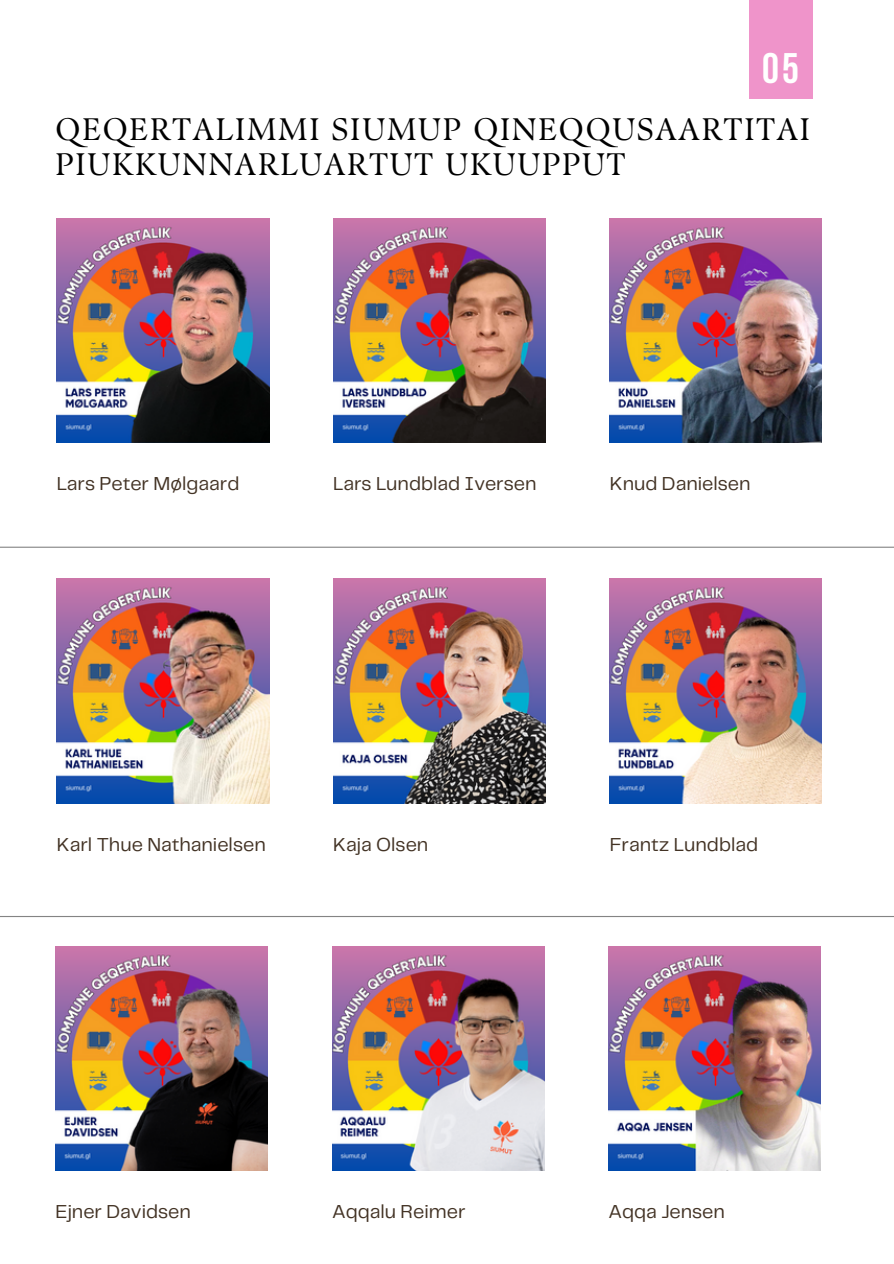
<style>
.page{position:relative;width:894px;height:1264px;background:#fff}
.page>*{position:absolute;margin:0;border:0;box-sizing:border-box;transform-origin:0 0}
.t1{font:700 42.6px "Bebas Neue";color:#fff}
.t2{font:31.05px/34.8px "TY Serif D";letter-spacing:.06em;color:#000}
.t3{font:19.5px "Telegraf";color:#433325}
</style>
<div class="page">
<div style="left:748px;top:0;width:64px;height:98px;background:#ef94ca"></div>
<img style="left:57px;top:218px;width:212px;height:224px">
<img style="left:333px;top:218px;width:212px;height:224px">
<img style="left:609px;top:218px;width:212px;height:224px">
<hr style="left:0;top:546px;width:893px;height:2px;background:#848484">
<img style="left:57px;top:579px;width:212px;height:224px">
<img style="left:333px;top:579px;width:212px;height:224px">
<img style="left:609px;top:579px;width:212px;height:224px">
<hr style="left:0;top:915px;width:893px;height:2px;background:#848484">
<img style="left:56px;top:946px;width:212px;height:224px">
<img style="left:332px;top:946px;width:212px;height:224px">
<img style="left:608px;top:946px;width:212px;height:224px">
<p class="t1" style="left:762px;top:51px;width:38px">05</p>
<p class="t2" style="left:56px;top:111px;width:755px">QEQERTALIMMI SIUMUP QINEQQUSAARTITAI<br>PIUKKUNNARLUARTUT UKUUPPUT</p>
<p class="t3" style="left:57px;top:475px;width:184px">Lars Peter Mølgaard</p>
<p class="t3" style="left:333px;top:475px;width:205px">Lars Lundblad Iversen</p>
<p class="t3" style="left:609px;top:475px;width:142px">Knud Danielsen</p>
<p class="t3" style="left:57px;top:836px;width:210px">Karl Thue Nathanielsen</p>
<p class="t3" style="left:333px;top:836px;width:97px">Kaja Olsen</p>
<p class="t3" style="left:609px;top:836px;width:150px">Frantz Lundblad</p>
<p class="t3" style="left:56px;top:1203px;width:137px">Ejner Davidsen</p>
<p class="t3" style="left:332px;top:1203px;width:135px">Aqqalu Reimer</p>
<p class="t3" style="left:608px;top:1203px;width:118px">Aqqa Jensen</p>
</div>
